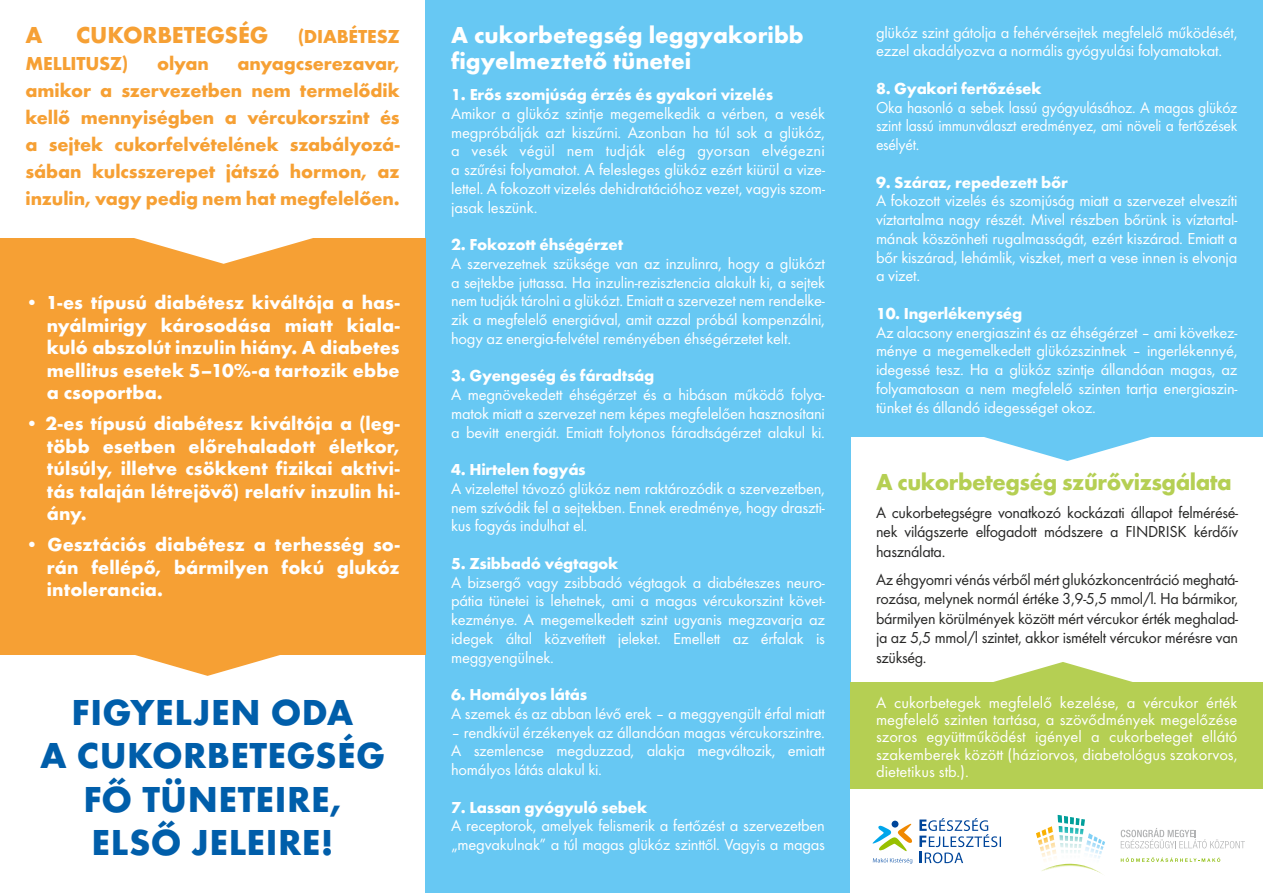
<style>
.page{position:relative;width:1263px;height:893px;background:#fff}
.page>*{position:absolute;margin:0;border:0;box-sizing:border-box;transform-origin:0 0}
.t1{font:700 37.5px/43.5px "Futura PFL";letter-spacing:.015em;color:#005eaa;text-align:center}
.t2{font:700 24px/25.5px "Futura PFL";color:#fff}
.t3{font:700 24px "Futura PFL";letter-spacing:-.02em;color:#b5cf53}
.t4{font:700 24px "Futura PFL";letter-spacing:-.005em;color:#f6a034}
.t5{font:700 19.5px/22.5px "Futura PFL";letter-spacing:.005em;color:#fff;text-align:justify}
.t6{font:700 19.5px/27px "Futura PFL";letter-spacing:-.005em;color:#f6a034;text-align:justify}
.t7{font:16.5px/18.8px "Futura PFL";letter-spacing:-.015em;color:#fff;text-align:justify}
.t8{font:16.5px/19.5px "Futura PFL";letter-spacing:-.02em;color:#272726;text-align:justify}
.t9{font:700 16.5px "Futura PFL";letter-spacing:-.015em;color:#fff}
.t10{font:16.5px/18.8px "Futura PFL";letter-spacing:-.015em;color:#fff;text-align:justify;scale:.95 1}
.s1{font-size:19.5px}
</style>
<div class="page">
<div style="left:425px;top:0;width:425px;height:893px;background:#67c8f3"></div>
<div style="left:843px;top:0;width:420px;height:437px;background:#67c8f3"></div>
<div style="left:850px;top:682px;width:413px;height:211px;background:#b5cf53"></div>
<svg style="left:984px;top:437px;width:167px;height:24px"></svg>
<div style="left:850px;top:789px;width:413px;height:104px;background:#fff"></div>
<svg style="left:993px;top:662px;width:140px;height:20px"></svg>
<div style="left:0;top:238px;width:425px;height:417px;background:#f6a034"></div>
<svg style="left:135px;top:655px;width:145px;height:21px"></svg>
<svg style="left:134px;top:238px;width:179px;height:26px"></svg>
<svg style="left:1036px;top:815px;width:69px;height:59px"></svg>
<svg style="left:1121px;top:857px;width:99px;height:5px"></svg>
<svg style="left:1121px;top:828px;width:124px;height:20px"></svg>
<svg style="left:872px;top:818px;width:129px;height:46px"></svg>
<h2 class="t4" style="left:26px;top:20px;width:19px">A</h2>
<h2 class="t4" style="left:76px;top:20px;width:325px">CUKORBETEGSÉG <span class="s1">(DIABÉTESZ</span></h2>
<p class="t6" style="left:26px;top:50px;width:105px">MELLITUSZ)</p>
<p class="t6" style="left:157px;top:50px;width:53px">olyan</p>
<p class="t6" style="left:26px;top:50px;width:376px;text-indent:212px">anyagcserezavar, amikor a szervezetben nem termelődik kellő mennyiségben a vércukorszint és a sejtek cukorfelvételének szabályozá&shy;sában kulcsszerepet játszó hormon, az inzulin, vagy pedig nem hat megfelelően.</p>
<p class="t5" style="left:47px;top:291px;width:354px;text-indent:-21px">• 1-es típusú diabétesz kiváltója a has&shy;nyálmirigy károsodása miatt kiala&shy;kuló abszolút inzulin hiány. A diabetes mellitus esetek 5–10%-a tartozik ebbe a csoportba.</p>
<p class="t5" style="left:47px;top:412px;width:354px;text-indent:-21px">• 2-es típusú diabétesz kiváltója a (leg&shy;több esetben előrehaladott életkor, túlsúly, illetve csökkent fizikai aktivi&shy;tás talaján létrejövő) relatív inzulin hi&shy;ány.</p>
<p class="t5" style="left:47px;top:533px;width:354px;text-indent:-21px">• Gesztációs diabétesz a terhesség so&shy;rán fellépő, bármilyen fokú glukóz intolerancia.</p>
<h1 class="t1" style="left:40px;top:690px;width:347px">FIGYELJEN ODA<br>A CUKORBETEGSÉG<br>FŐ TÜNETEIRE,<br>ELSŐ JELEIRE!</h1>
<h2 class="t2" style="left:451px;top:22px;width:354px">A cukorbetegség leggyakoribb figyelmeztető tünetei</h2>
<p class="t9" style="left:451px;top:85px;width:324px">1. Erős szomjúság érzés és gyakori vizelés</p>
<p class="t7" style="left:451px;top:104px;width:375px">Amikor a glükóz szintje megemelkedik a vérben, a vesék megpróbálják azt kiszűrni. Azonban ha túl sok a glükóz, a vesék végül nem tudják elég gyorsan elvégezni a szűrési folyamatot. A felesleges glükóz ezért kiürül a vize&shy;lettel. A fokozott vizelés dehidratációhoz vezet, vagyis szom&shy;jasak leszünk.</p>
<p class="t9" style="left:451px;top:235px;width:174px">2. Fokozott éhségérzet</p>
<p class="t7" style="left:451px;top:254px;width:375px">A szervezetnek szüksége van az inzulinra, hogy a glükózt a sejtekbe juttassa. Ha inzulin-rezisztencia alakult ki, a sejtek nem tudják tárolni a glükózt. Emiatt a szervezet nem rendelke&shy;zik a megfelelő energiával, amit azzal próbál kompenzálni, hogy az energia-felvétel reményében éhségérzetet kelt.</p>
<p class="t9" style="left:451px;top:366px;width:205px">3. Gyengeség és fáradtság</p>
<p class="t7" style="left:451px;top:385px;width:375px">A megnövekedett éhségérzet és a hibásan működő folya&shy;matok miatt a szervezet nem képes megfelelően hasznosítani a bevitt energiát. Emiatt folytonos fáradtságérzet alakul ki.</p>
<p class="t9" style="left:451px;top:459px;width:136px">4. Hirtelen fogyás</p>
<p class="t7" style="left:451px;top:479px;width:375px">A vizelettel távozó glükóz nem raktározódik a szervezetben, nem szívódik fel a sejtekben. Ennek eredménye, hogy draszti&shy;kus fogyás indulhat el.</p>
<p class="t9" style="left:451px;top:553px;width:169px">5. Zsibbadó végtagok</p>
<p class="t7" style="left:451px;top:573px;width:375px">A bizsergő vagy zsibbadó végtagok a diabéteszes neuro&shy;pátia tünetei is lehetnek, ami a magas vércukorszint követ&shy;kezménye. A megemelkedett szint ugyanis megzavarja az idegek által közvetített jeleket. Emellett az érfalak is meggyengülnek.</p>
<p class="t9" style="left:451px;top:684px;width:138px">6. Homályos látás</p>
<p class="t7" style="left:451px;top:704px;width:375px">A szemek és az abban lévő erek – a meggyengült érfal miatt</p>
<p class="t7" style="left:451px;top:723px;width:375px">– rendkívül érzékenyek az állandóan magas vércukorszintre.<br>A szemlencse megduzzad, alakja megváltozik, emiatt homályos látás alakul ki.</p>
<p class="t9" style="left:451px;top:797px;width:198px">7. Lassan gyógyuló sebek</p>
<p class="t7" style="left:451px;top:816px;width:375px">A receptorok, amelyek felismerik a fertőzést a szervezetben „megvakulnak” a túl magas glükóz szinttől. Vagyis a magas</p>
<p class="t7" style="left:876px;top:23px;width:363px">glükóz szint gátolja a fehérvérsejtek megfelelő működését, ezzel akadályozva a normális gyógyulási folyamatokat.</p>
<p class="t9" style="left:876px;top:78px;width:167px">8. Gyakori fertőzések</p>
<p class="t10" style="left:876px;top:98px;width:382px">Oka hasonló a sebek lassú gyógyulásához. A magas glükóz szint lassú immunválaszt eredményez, ami növeli a fertőzések esélyét.</p>
<p class="t9" style="left:876px;top:172px;width:193px">9. Száraz, repedezett bőr</p>
<p class="t7" style="left:876px;top:191px;width:363px">A fokozott vizelés és szomjúság miatt a szervezet elveszíti víztartalma nagy részét. Mivel részben bőrünk is víztartal&shy;mának köszönheti rugalmasságát, ezért kiszárad. Emiatt a bőr kiszárad, lehámlik, viszket, mert a vese innen is elvonja a vizet.</p>
<p class="t9" style="left:876px;top:303px;width:148px">10. Ingerlékenység</p>
<p class="t7" style="left:876px;top:323px;width:363px">Az alacsony energiaszint és az éhségérzet – ami következ&shy;ménye a megemelkedett glükózszintnek – ingerlékennyé, idegessé tesz. Ha a glükóz szintje állandóan magas, az folyamatosan a nem megfelelő szinten tartja energiaszin&shy;tünket és állandó idegességet okoz.</p>
<h2 class="t3" style="left:876px;top:467px;width:357px">A cukorbetegség szűrővizsgálata</h2>
<p class="t8" style="left:876px;top:502px;width:364px">A cukorbetegségre vonatkozó kockázati állapot felmérésé&shy;nek világszerte elfogadott módszere a FINDRISK kérdőív használata.</p>
<p class="t8" style="left:876px;top:569px;width:364px">Az éhgyomri vénás vérből mért glukózkoncentráció meghatá&shy;rozása, melynek normál értéke 3,9-5,5 mmol/l. Ha bármikor, bármilyen körülmények között mért vércukor érték meghalad&shy;ja az 5,5 mmol/l szintet, akkor ismételt vércukor mérésre van szükség.</p>
<p class="t7" style="left:876px;top:694px;width:363px;line-height:17.2px">A cukorbetegek megfelelő kezelése, a vércukor érték megfelelő szinten tartása, a szövődmények megelőzése szoros együttműködést igényel a cukorbeteget ellátó szakemberek között (háziorvos, diabetológus szakorvos, dietetikus stb.).</p>
</div>
